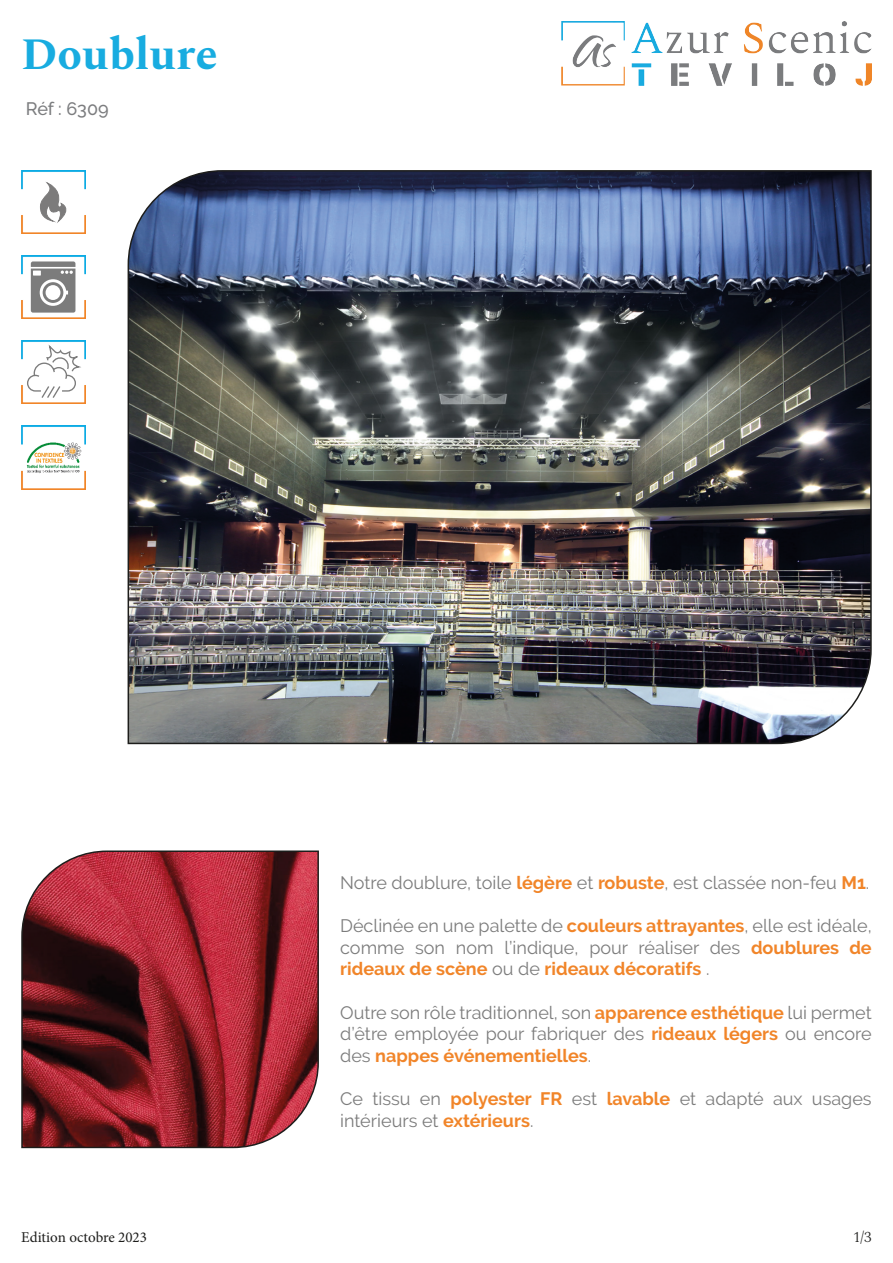
<style>
.page{position:relative;width:893px;height:1263px;background:#fff}
.page>*{position:absolute;margin:0;border:0;box-sizing:border-box;transform-origin:0 0}
.t1{font:700 45px "Spectral";color:#18ace0}
.t2{font:18px/21.6px "Raleway";color:#7c7c7c;text-align:justify}
.t3{font:500 18px "Raleway";color:#7c7d7f}
.t4{font:15px "Minion Pro";color:#1d1d1b}
.t5{font:300 15px "Spectral";color:#1d1d1b}
.s1{font-weight:700;color:#f18529}
</style>
<div class="page">
<img style="left:562px;top:21px;width:309px;height:64px">
<img style="left:21px;top:255px;width:64px;height:64px">
<svg style="left:31px;top:261px;width:44px;height:52px"></svg>
<img style="left:21px;top:340px;width:64px;height:64px">
<svg style="left:26px;top:343px;width:54px;height:56px"></svg>
<img style="left:21px;top:425px;width:64px;height:64px">
<img style="left:24px;top:440px;width:58px;height:34px">
<img style="left:127px;top:170px;width:745px;height:575px">
<img style="left:21px;top:170px;width:64px;height:64px">
<svg style="left:40px;top:182px;width:33px;height:40px"></svg>
<svg style="left:21px;top:850px;width:298px;height:299px;background:#8f2d36"></svg>
<p class="t1" style="left:21px;top:21px;width:198px">Doublure</p>
<p class="t3" style="left:26px;top:98px;width:84px">Réf : 6309</p>
<p class="t2" style="left:340px;top:872px;width:531px">Notre doublure, toile <span class="s1">légère</span> et <span class="s1">robuste</span>, est classée non-feu <span class="s1">M1</span>.</p>
<p class="t2" style="left:340px;top:915px;width:533px">Déclinée en une palette de <span class="s1">couleurs attrayantes</span>, elle est idéale, comme son nom l’indique, pour réaliser des <span class="s1">doublures de rideaux de scène</span> ou de <span class="s1">rideaux décoratifs</span> .</p>
<p class="t2" style="left:340px;top:1001px;width:533px">Outre son rôle traditionnel, son <span class="s1">apparence esthétique</span> lui permet d’être employée pour fabriquer des <span class="s1">rideaux légers</span> ou encore des <span class="s1">nappes événementielles</span>.</p>
<p class="t2" style="left:340px;top:1088px;width:533px">Ce tissu en <span class="s1">polyester FR</span> est <span class="s1">lavable</span> et adapté aux usages intérieurs et <span class="s1">extérieurs</span>.</p>
<p class="t4" style="left:21px;top:1227px;width:127px">Edition octobre 2023</p>
<p class="t5" style="left:853px;top:1226px;width:20px">1/3</p>
</div>
